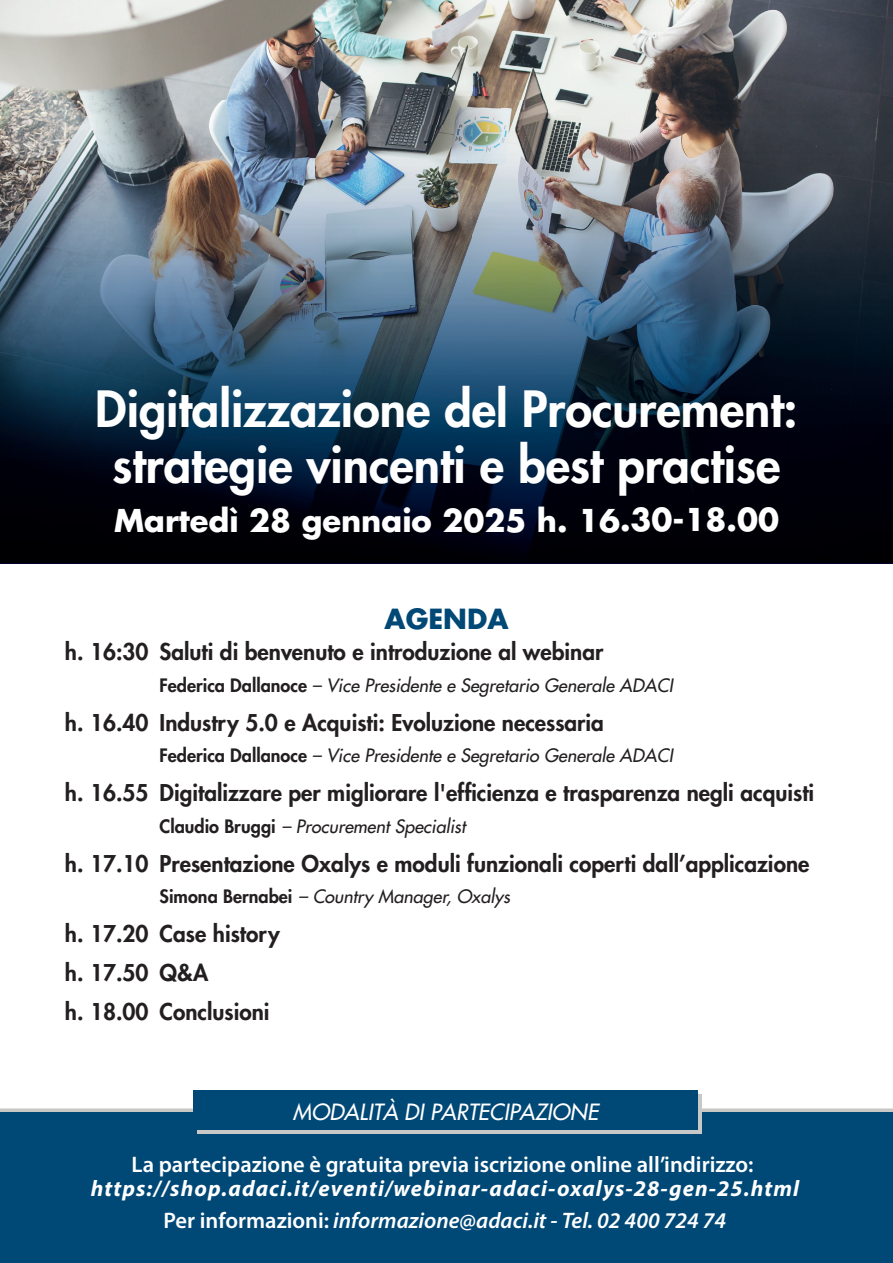
<style>
.page{position:relative;width:893px;height:1263px;background:#fff}
.page>*{position:absolute;margin:0;border:0;box-sizing:border-box;transform-origin:0 0}
.t1{font:800 48.6px/55.8px "Futura Std";color:#fff;text-align:center}
.t2{font:700 30.6px "Futura Std";color:#fff}
.t3{font:700 27px "Futura Std";color:#004876}
.t4{font:800 22.5px/39px "Futura Std";color:#231f20}
.t5{font:italic 700 22.5px/31.5px "Myriad Pro";letter-spacing:.05em;color:#fff;text-align:center}
.t6{font:600 22.5px "Myriad Pro";color:#fff}
.t7{font:italic 500 21.75px "Futura Std";color:#fff}
.t8{font:italic 500 18px "Futura Std";color:#231f20}
.s1{font-weight:800;font-style:normal}
.s2{font-weight:600;font-style:normal}
.s3{font-weight:600}
</style>
<div class="page">
<div style="left:0;top:1108px;width:893px;height:5px;background:#c8c8c7"></div>
<img style="left:0;top:0;width:893px;height:564px">
<img style="left:368px;top:97px;width:133px;height:28px">
<div style="left:0;top:1113px;width:893px;height:150px;background:#004876"></div>
<div style="left:198px;top:1094px;width:504px;height:40px;background:#c8c8c7"></div>
<div style="left:193px;top:1090px;width:505px;height:40px;background:#004876"></div>
<h1 class="t1" style="left:95px;top:381px;width:704px">Digitalizzazione del Procurement: strategie vincenti e best practise</h1>
<h2 class="t2" style="left:114px;top:500px;width:666px">Martedì 28 gennaio 2025 h. 16.30-18.00</h2>
<p class="t3" style="left:385px;top:601px;width:125px">AGENDA</p>
<p class="t4" style="left:65px;top:632px;width:540px">h. 16:30 Saluti di benvenuto e introduzione al webinar</p>
<p class="t8" style="left:160px;top:674px;width:515px"><span class="s1">Federica Dallanoce</span> – Vice Presidente e Segretario Generale ADACI</p>
<p class="t4" style="left:65px;top:703px;width:540px">h. 16.40 Industry 5.0 e Acquisti: Evoluzione necessaria</p>
<p class="t8" style="left:160px;top:744px;width:515px"><span class="s1">Federica Dallanoce</span> – Vice Presidente e Segretario Generale ADACI</p>
<p class="t4" style="left:65px;top:773px;width:751px">h. 16.55 Digitalizzare per migliorare l'efficienza e trasparenza negli acquisti</p>
<p class="t8" style="left:160px;top:815px;width:307px"><span class="s1">Claudio Bruggi</span> – Procurement Specialist</p>
<p class="t4" style="left:65px;top:844px;width:746px">h. 17.10 Presentazione Oxalys e moduli funzionali coperti dall’applicazione</p>
<p class="t8" style="left:160px;top:885px;width:352px"><span class="s1">Simona Bernabei</span> – Country Manager, Oxalys</p>
<p class="t4" style="left:65px;top:914px;width:216px">h. 17.20 Case history h. 17.50 Q&amp;A<br>h. 18.00 Conclusioni</p>
<p class="t7" style="left:293px;top:1098px;width:307px">MODALITÀ DI PARTECIPAZIONE</p>
<p class="t6" style="left:132px;top:1150px;width:623px">La partecipazione è gratuita previa iscrizione online all’indirizzo:</p>
<p class="t5" style="left:91px;top:1172px;width:710px">https://shop.adaci.it/eventi/webinar-adaci-oxalys-28-gen-25.html<br><span class="s2">Per informazioni:</span> <span class="s3">informazione@adaci.it - Tel. 02 400 724 74</span></p>
</div>
